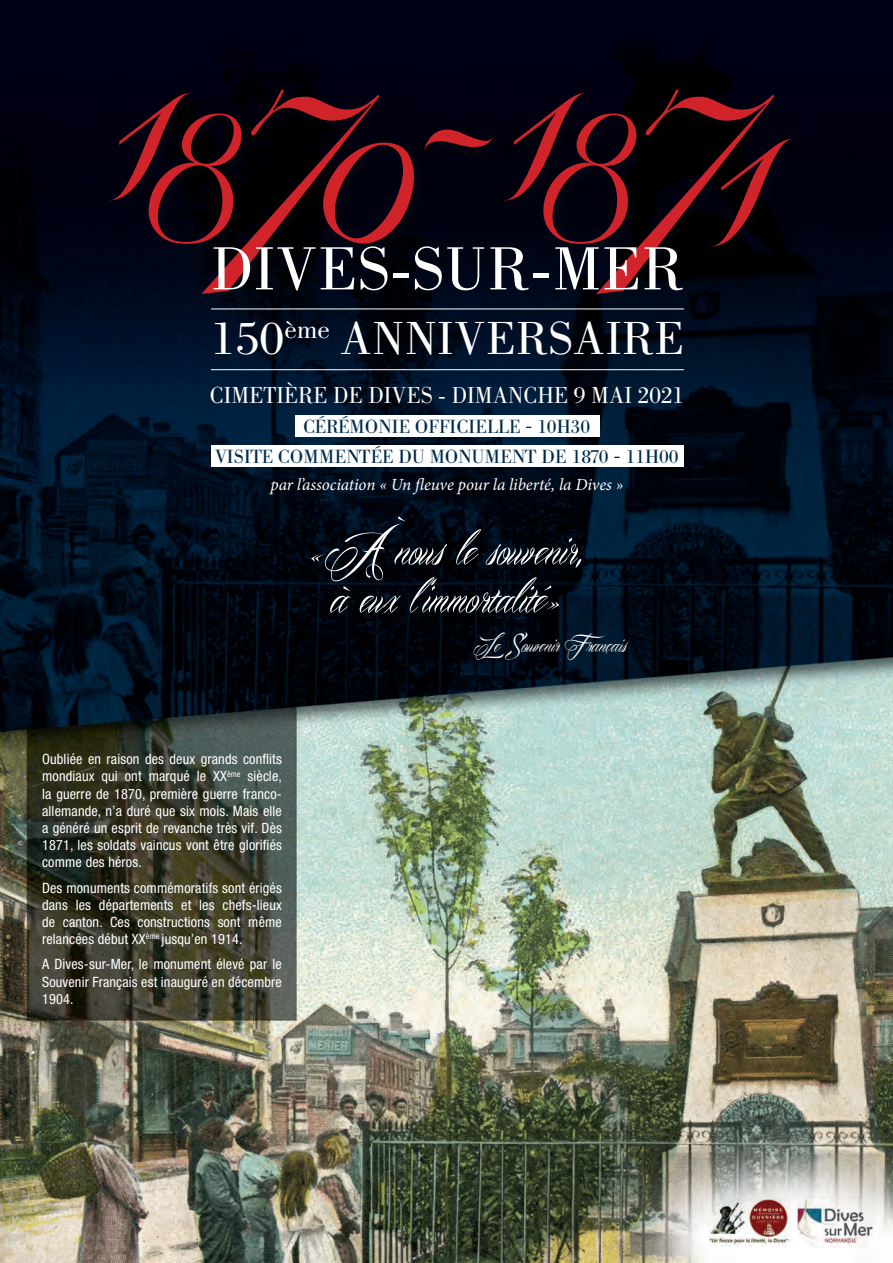
<style>
.page{position:relative;width:893px;height:1263px;background:#fff}
.page>*{position:absolute;margin:0;border:0;box-sizing:border-box;transform-origin:0 0}
.t1{font:363.75px "Mardian Demo";color:#d1232a}
.t2{font:63px "Bodoni";letter-spacing:.015em;color:#fff}
.t3{font:57.3px "Mardian Demo";color:#fff}
.t4{font:48px "Bodoni";letter-spacing:.01em;color:#fff}
.t5{font:27.15px "Mardian Demo";color:#fff}
.t6{font:24px "Bodoni";color:#fff;scale:.96 1}
.t7{font:18.75px "Bodoni BE";letter-spacing:.02em;color:#002b4c}
.t8{font:18.75px "Bodoni BE";color:#002b4c}
.t9{font:italic 16.95px "Minion Pro";letter-spacing:-.005em;color:#fff}
.t10{font:condensed 14.25px/17.1px "Helvetica Neue";letter-spacing:.01em;color:#fff;text-align:justify}
.s1{font-size:248.85px}
</style>
<div class="page">
<img style="left:0;top:0;width:893px;height:1263px">
<div style="left:105px;top:83px;width:701px;height:225px;background:#231f20;opacity:.3"></div>
<hr style="left:211px;top:309px;width:473px;height:1px;background:#fff">
<hr style="left:211px;top:369px;width:473px;height:1px;background:#fff">
<img style="left:708px;top:1197px;width:82px;height:49px">
<img style="left:796px;top:1197px;width:79px;height:50px">
<div style="left:295px;top:415px;width:305px;height:22px;background:#fff"></div>
<div style="left:211px;top:445px;width:473px;height:22px;background:#fff"></div>
<p class="t1" style="left:108px;top:-140px;width:668px">1<span class="s1">8</span><sub>7</sub>0-1<span class="s1">8</span><sub>7</sub>1</p>
<p class="t2" style="left:211px;top:234px;width:474px">DIVES-SUR-MER</p>
<p class="t4" style="left:211px;top:311px;width:475px">150<sup>ème</sup> ANNIVERSAIRE</p>
<p class="t6" style="left:210px;top:382px;width:496px">CIMETIÈRE DE DIVES - DIMANCHE 9 MAI 2021</p>
<p class="t8" style="left:303px;top:416px;width:288px">CÉRÉMONIE OFFICIELLE - 10H30</p>
<p class="t7" style="left:215px;top:446px;width:465px">VISITE COMMENTÉE DU MONUMENT DE 1870 - 11H00</p>
<p class="t9" style="left:270px;top:473px;width:354px">par l’association « Un fleuve pour la liberté, la Dives »</p>
<p class="t3" style="left:309px;top:511px;width:275px">«À nous le souvenir,</p>
<p class="t3" style="left:331px;top:559px;width:232px">à eux l <sup>‘</sup>immortalité»</p>
<p class="t5" style="left:474px;top:627px;width:154px">Le Souvenir Français</p>
<p class="t10" style="left:42px;top:751px;width:241px">Oubliée en raison des deux grands conflits mondiaux qui ont marqué le XX<sup>ème</sup> siècle, la guerre de 1870, première guerre franco&shy;allemande, n’a duré que six mois. Mais elle a généré un esprit de revanche très vif. Dès 1871, les soldats vaincus vont être glorifiés comme des héros.</p>
<p class="t10" style="left:42px;top:879px;width:241px">Des monuments commémoratifs sont érigés dans les départements et les chefs-lieux de canton. Ces constructions sont même relancées début XX<sup>ème</sup> jusqu’en 1914.</p>
<p class="t10" style="left:42px;top:956px;width:241px">A Dives-sur-Mer, le monument élevé par le Souvenir Français est inauguré en décembre 1904.</p>
</div>
